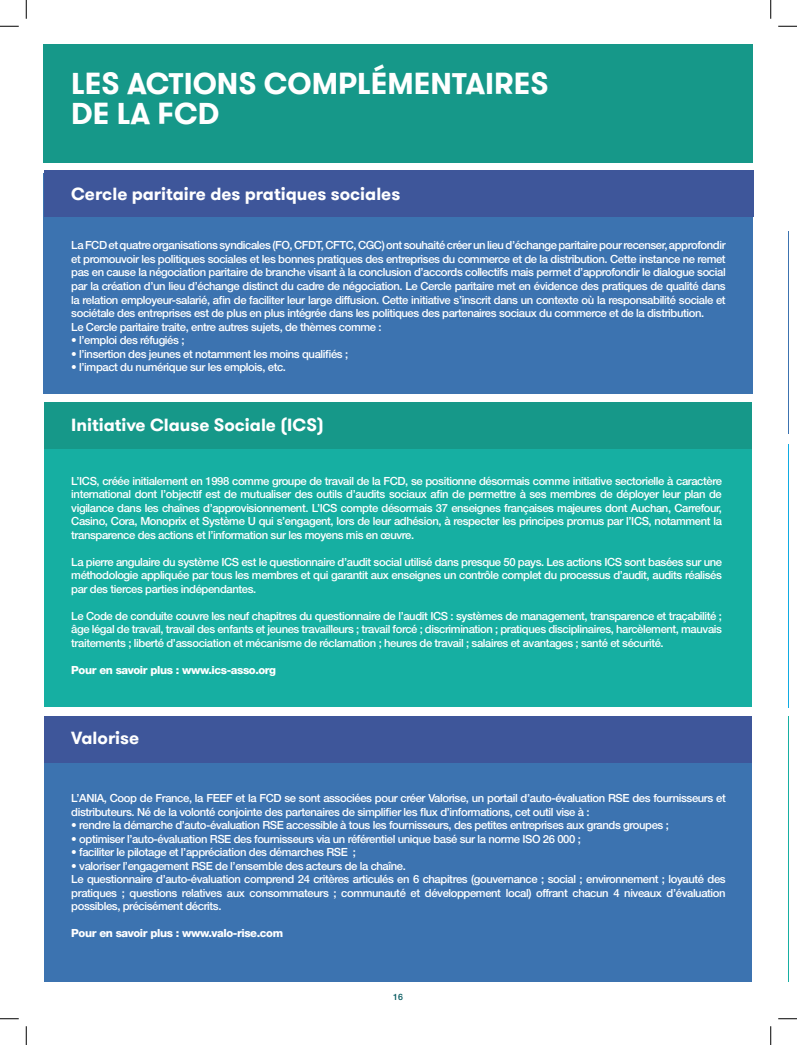
<style>
.page{position:relative;width:797px;height:1045px;background:#fff}
.page>*{position:absolute;margin:0;border:0;box-sizing:border-box;transform-origin:0 0}
.t1{font:700 30px/30px "GT Walsheim Pro";color:#fff}
.t2{font:700 17.5px "GT Walsheim Pro";color:#fff}
.t3{font:700 condensed 17.5px "Helvetica Neue";color:#fff}
.t4{font:500 11.25px/13.5px "Helvetica Neue LT Std";letter-spacing:-.035em;color:#fff}
.t5{font:800 11.25px "Helvetica Neue LT Std";letter-spacing:-.035em;color:#fff}
.t6{font:500 8.75px "Helvetica Neue LT Std";color:#065a60}
</style>
<div class="page">
<hr style="left:787px;top:232px;width:1px;height:202px;background:#3c73b0">
<hr style="left:787px;top:444px;width:1px;height:263px;background:#0fabe3">
<hr style="left:787px;top:716px;width:1px;height:265px;background:#16afa2">
<div style="left:44px;top:173px;width:709px;height:220px;background:#3c73b0"></div>
<div style="left:44px;top:170px;width:709px;height:46px;background:#3e569a"></div>
<div style="left:44px;top:44px;width:709px;height:119px;background:#169889"></div>
<div style="left:44px;top:409px;width:707px;height:298px;background:#16afa2"></div>
<div style="left:44px;top:746px;width:707px;height:235px;background:#3c73b0"></div>
<div style="left:44px;top:716px;width:707px;height:46px;background:#3e569a"></div>
<div style="left:44px;top:402px;width:707px;height:46px;background:#169889"></div>
<svg style="left:0;top:25px;width:19px;height:2px"></svg>
<svg style="left:778px;top:25px;width:19px;height:2px"></svg>
<svg style="left:0;top:1018px;width:19px;height:1px"></svg>
<svg style="left:778px;top:1018px;width:19px;height:1px"></svg>
<svg style="left:25px;top:0;width:2px;height:19px"></svg>
<svg style="left:25px;top:1026px;width:2px;height:19px"></svg>
<svg style="left:770px;top:0;width:1px;height:19px"></svg>
<svg style="left:770px;top:1026px;width:1px;height:19px"></svg>
<h1 class="t1" style="left:71px;top:69px;width:479px">LES ACTIONS COMPLÉMENTAIRES<br>DE LA FCD</h1>
<h2 class="t3" style="left:64px;top:178px;width:67px">Carrefour</h2>
<h2 class="t2" style="left:71px;top:183px;width:330px">Cercle paritaire des pratiques sociales</h2>
<p class="t4" style="left:71px;top:239px;width:656px">La FCD et quatre organisations syndicales (FO, CFDT, CFTC, CGC) ont souhaité créer un lieu d’échange paritaire pour recenser, approfondir et promouvoir les politiques sociales et les bonnes pratiques des entreprises du commerce et de la distribution. Cette instance ne remet pas en cause la négociation paritaire de branche visant à la conclusion d’accords collectifs mais permet d’approfondir le dialogue social par la création d’un lieu d’échange distinct du cadre de négociation. Le Cercle paritaire met en évidence des pratiques de qualité dans la relation employeur-salarié, afin de faciliter leur large diffusion. Cette initiative s’inscrit dans un contexte où la responsabilité sociale et sociétale des entreprises est de plus en plus intégrée dans les politiques des partenaires sociaux du commerce et de la distribution.<br>Le Cercle paritaire traite, entre autres sujets, de thèmes comme :</p>
<p class="t4" style="left:71px;top:333px;width:115px">• l’emploi des réfugiés ;</p>
<p class="t4" style="left:71px;top:347px;width:278px">• l’insertion des jeunes et notamment les moins qualifiés ;</p>
<p class="t4" style="left:71px;top:360px;width:216px">• l’impact du numérique sur les emplois, etc.</p>
<h2 class="t2" style="left:71px;top:414px;width:254px">Initiative Clause Sociale (ICS)</h2>
<p class="t4" style="left:71px;top:474px;width:652px;text-align:justify">L’ICS, créée initialement en 1998 comme groupe de travail de la FCD, se positionne désormais comme initiative sectorielle à caractère international dont l’objectif est de mutualiser des outils d’audits sociaux afin de permettre à ses membres de déployer leur plan de vigilance dans les chaînes d’approvisionnement. L’ICS compte désormais 37 enseignes françaises majeures dont Auchan, Carrefour, Casino, Cora, Monoprix et Système U qui s’engagent, lors de leur adhésion, à respecter les principes promus par l’ICS, notamment la transparence des actions et l’information sur les moyens mis en œuvre.</p>
<p class="t4" style="left:71px;top:555px;width:652px;text-align:justify">La pierre angulaire du système ICS est le questionnaire d’audit social utilisé dans presque 50 pays. Les actions ICS sont basées sur une méthodologie appliquée par tous les membres et qui garantit aux enseignes un contrôle complet du processus d’audit, audits réalisés par des tierces parties indépendantes.</p>
<p class="t4" style="left:71px;top:609px;width:652px;text-align:justify">Le Code de conduite couvre les neuf chapitres du questionnaire de l’audit ICS : systèmes de management, transparence et traçabilité ; âge légal de travail, travail des enfants et jeunes travailleurs ; travail forcé ; discrimination ; pratiques disciplinaires, harcèlement, mauvais traitements ; liberté d’association et mécanisme de réclamation ; heures de travail ; salaires et avantages ; santé et sécurité.</p>
<p class="t5" style="left:71px;top:663px;width:206px">Pour en savoir plus : www.ics-asso.org</p>
<h2 class="t2" style="left:71px;top:726px;width:69px">Valorise</h2>
<p class="t4" style="left:71px;top:791px;width:656px">L’ANIA, Coop de France, la FEEF et la FCD se sont associées pour créer Valorise, un portail d’auto-évaluation RSE des fournisseurs et distributeurs. Né de la volonté conjointe des partenaires de simplifier les flux d’informations, cet outil vise à :</p>
<p class="t4" style="left:71px;top:818px;width:599px">• rendre la démarche d’auto-évaluation RSE accessible à tous les fournisseurs, des petites entreprises aux grands groupes ;</p>
<p class="t4" style="left:71px;top:831px;width:511px">• optimiser l’auto-évaluation RSE des fournisseurs via un référentiel unique basé sur la norme ISO 26 000 ;</p>
<p class="t4" style="left:71px;top:845px;width:286px">• faciliter le pilotage et l’appréciation des démarches RSE ;</p>
<p class="t4" style="left:71px;top:858px;width:656px">• valoriser l’engagement RSE de l’ensemble des acteurs de la chaîne.<br>Le questionnaire d’auto-évaluation comprend 24 critères articulés en 6 chapitres (gouvernance ; social ; environnement ; loyauté des pratiques ; questions relatives aux consommateurs ; communauté et développement local) offrant chacun 4 niveaux d’évaluation possibles, précisément décrits.</p>
<p class="t5" style="left:71px;top:926px;width:213px">Pour en savoir plus : www.valo-rise.com</p>
<p class="t6" style="left:393px;top:991px;width:11px">16</p>
</div>
